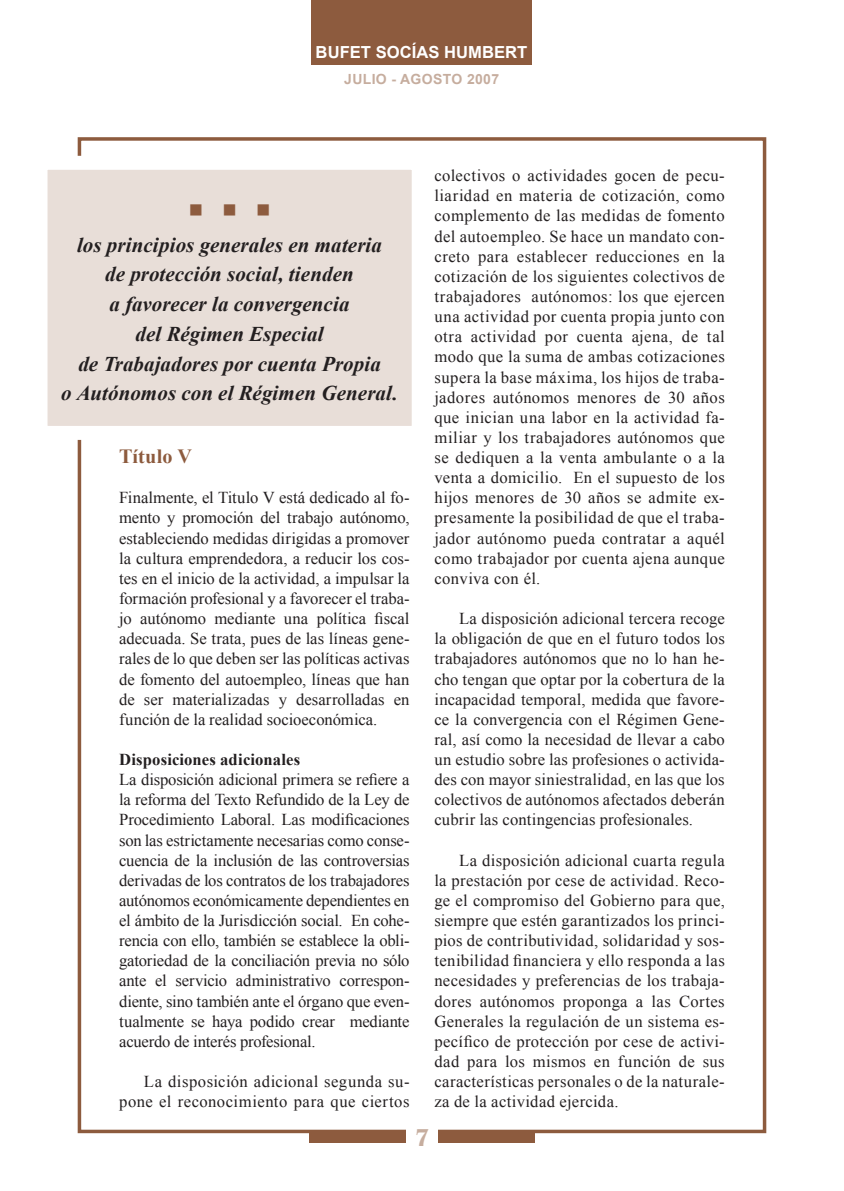
<style>
.page{position:relative;width:844px;height:1191px;background:#fff}
.page>*{position:absolute;margin:0;border:0;box-sizing:border-box;transform-origin:0 0}
.t1{font:700 26.25px "Novarese";color:#c6ad9e}
.t2{font:italic 700 21px/29.8px "Times New Roman";letter-spacing:.005em;color:#231f20;text-align:center}
.t3{font:700 20.12px "Times New Roman";letter-spacing:.005em;color:#8d5b3e}
.t4{font:19.25px "Wingdings";color:#8d5b3e}
.t5{font:16.62px/20.1px "Times New Roman";letter-spacing:.015em;color:#231f20;text-align:justify}
.t6{font:700 16.62px "Times New Roman";letter-spacing:.005em;color:#231f20}
.t7{font:700 16.62px "Arial";color:#fff}
.t8{font:700 14px "Arial";letter-spacing:.025em;color:#c6ad9e}
</style>
<div class="page">
<div style="left:311px;top:0;width:220px;height:65px;background:#8d5b3e"></div>
<div style="left:78px;top:137px;width:688px;height:996px;border:4px solid #8d5b3e"></div>
<div style="left:309px;top:1129px;width:225px;height:13px;background:#8d5b3e"></div>
<div style="left:406px;top:1126px;width:31px;height:34px;background:#fff"></div>
<div style="left:40px;top:163px;width:378px;height:270px;background:#e8ded8"></div>
<div style="left:33px;top:156px;width:392px;height:284px;border:14px solid #fff"></div>
<p class="t7" style="left:315px;top:41px;width:213px">BUFET SOCÍAS HUMBERT</p>
<p class="t8" style="left:344px;top:70px;width:156px">JULIO - AGOSTO 2007</p>
<p class="t4" style="left:189px;top:200px;width:83px">■ ■ ■</p>
<p class="t2" style="left:61px;top:229px;width:338px">los principios generales en materia<br>de protección social, tienden<br>a favorecer la convergencia<br>del Régimen Especial<br>de Trabajadores por cuenta Propia<br>o Autónomos con el Régimen General.</p>
<p class="t3" style="left:119px;top:442px;width:74px">Título V</p>
<p class="t5" style="left:119px;top:487px;width:292px">Finalmente, el Titulo V está dedicado al fo&shy;mento y promoción del trabajo autónomo, estableciendo medidas dirigidas a promover la cultura emprendedora, a reducir los cos&shy;tes en el inicio de la actividad, a impulsar la formación profesional y a favorecer el traba&shy;jo autónomo mediante una política fiscal adecuada. Se trata, pues de las líneas gene&shy;rales de lo que deben ser las políticas activas de fomento del autoempleo, líneas que han de ser materializadas y desarrolladas en función de la realidad socioeconómica.</p>
<p class="t6" style="left:119px;top:748px;width:183px">Disposiciones adicionales</p>
<p class="t5" style="left:119px;top:769px;width:292px">La disposición adicional primera se refiere a la reforma del Texto Refundido de la Ley de Procedimiento Laboral. Las modificaciones son las estrictamente necesarias como conse&shy;cuencia de la inclusión de las controversias derivadas de los contratos de los trabajadores autónomos económicamente dependientes en el ámbito de la Jurisdicción social. En cohe&shy;rencia con ello, también se establece la obli&shy;gatoriedad de la conciliación previa no sólo ante el servicio administrativo correspon&shy;diente, sino también ante el órgano que even&shy;tualmente se haya podido crear mediante acuerdo de interés profesional.</p>
<p class="t5" style="left:119px;top:1071px;width:292px;text-align:right">La disposición adicional segunda su&shy;pone el reconocimiento para que ciertos</p>
<p class="t5" style="left:434px;top:165px;width:292px">colectivos o actividades gocen de pecu&shy;liaridad en materia de cotización, como complemento de las medidas de fomento del autoempleo. Se hace un mandato con&shy;creto para establecer reducciones en la cotización de los siguientes colectivos de trabajadores autónomos: los que ejercen una actividad por cuenta propia junto con otra actividad por cuenta ajena, de tal modo que la suma de ambas cotizaciones supera la base máxima, los hijos de traba&shy;jadores autónomos menores de 30 años que inician una labor en la actividad fa&shy;miliar y los trabajadores autónomos que se dediquen a la venta ambulante o a la venta a domicilio. En el supuesto de los hijos menores de 30 años se admite ex&shy;presamente la posibilidad de que el traba&shy;jador autónomo pueda contratar a aquél como trabajador por cuenta ajena aunque conviva con él.</p>
<p class="t5" style="left:434px;top:608px;width:292px;text-indent:25px">La disposición adicional tercera recoge la obligación de que en el futuro todos los trabajadores autónomos que no lo han he&shy;cho tengan que optar por la cobertura de la incapacidad temporal, medida que favore&shy;ce la convergencia con el Régimen Gene&shy;ral, así como la necesidad de llevar a cabo un estudio sobre las profesiones o activida&shy;des con mayor siniestralidad, en las que los colectivos de autónomos afectados deberán cubrir las contingencias profesionales.</p>
<p class="t5" style="left:434px;top:849px;width:292px;text-indent:25px">La disposición adicional cuarta regula la prestación por cese de actividad. Reco&shy;ge el compromiso del Gobierno para que, siempre que estén garantizados los princi&shy;pios de contributividad, solidaridad y sos&shy;tenibilidad financiera y ello responda a las necesidades y preferencias de los trabaja&shy;dores autónomos proponga a las Cortes Generales la regulación de un sistema es&shy;pecífico de protección por cese de activi&shy;dad para los mismos en función de sus características personales o de la naturale&shy;za de la actividad ejercida.</p>
<h1 class="t1" style="left:414px;top:1123px;width:16px">7</h1>
</div>
